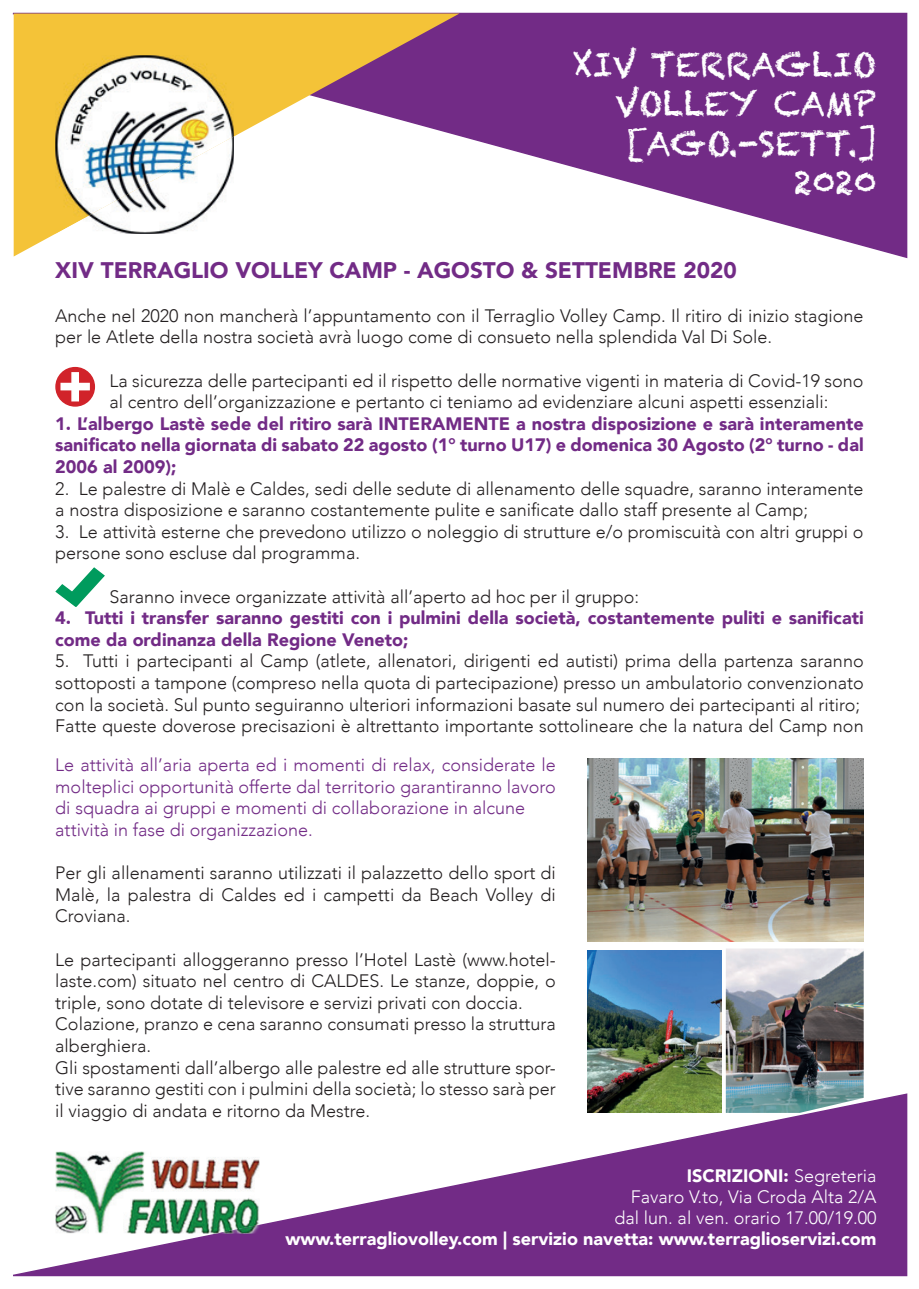
<style>
.page{position:relative;width:919px;height:1289px;background:#fff}
.page>*{position:absolute;margin:0;border:0;box-sizing:border-box;transform-origin:0 0}
.t1{font:33px/39.6px "Chalkduster";color:#fff;text-align:right}
.t2{font:900 22.5px "Avenir";color:#722b86}
.t3{font:300 18px/21.6px "Avenir";color:#231f20}
.t4{font:900 18px/21.6px "Avenir";color:#722b86;text-align:justify}
.t5{font:300 18px/21.6px "Avenir";color:#722b86}
.t6{font:300 18px/21px "Avenir";color:#fff;text-align:right}
.t7{font:900 18px "Avenir";color:#fff}
.s1{font-weight:900}
</style>
<div class="page">
<svg style="left:13px;top:13px;width:894px;height:245px;fill:#722b86"></svg>
<svg style="left:14px;top:14px;width:445px;height:242px"></svg>
<svg style="left:13px;top:1093px;width:894px;height:183px;fill:#722b86"></svg>
<img style="left:55px;top:55px;width:179px;height:179px">
<img style="left:55px;top:1151px;width:204px;height:82px">
<img style="left:215px;top:1224px;width:44px;height:9px">
<img style="left:588px;top:758px;width:275px;height:183px">
<img style="left:725px;top:948px;width:138px;height:164px">
<img style="left:588px;top:950px;width:133px;height:162px">
<div style="left:56px;top:367px;width:38px;height:39px;background:#d1232a;border-radius:50%"></div>
<div style="left:55px;top:367px;width:40px;height:39px;border:2px solid #d1232a;border-radius:50%"></div>
<svg style="left:71px;top:372px;width:8px;height:29px"></svg>
<div style="left:60px;top:383px;width:30px;height:7px;background:#fff"></div>
<svg style="left:55px;top:567px;width:50px;height:40px"></svg>
<h1 class="t1" style="left:572px;top:44px;width:305px">XIV TERRAGLIO<br>VOLLEY CAMP [AGO.-SETT.]<br>2020</h1>
<p class="t2" style="left:55px;top:251px;width:683px">XIV TERRAGLIO VOLLEY CAMP - AGOSTO &amp; SETTEMBRE 2020</p>
<p class="t3" style="left:55px;top:305px;width:809px">Anche nel 2020 non mancherà l’appuntamento con il Terraglio Volley Camp. Il ritiro di inizio stagione per le Atlete della nostra società avrà luogo come di consueto nella splendida Val Di Sole.</p>
<p class="t3" style="left:109px;top:369px;width:755px">La sicurezza delle partecipanti ed il rispetto delle normative vigenti in materia di Covid-19 sono al centro dell’organizzazione e pertanto ci teniamo ad evidenziare alcuni aspetti essenziali:</p>
<p class="t4" style="left:55px;top:412px;width:809px">1. L’albergo Lastè sede del ritiro sarà INTERAMENTE a nostra disposizione e sarà interamente sanificato nella giornata di sabato 22 agosto (1° turno U17) e domenica 30 Agosto (2° turno - dal 2006 al 2009);</p>
<p class="t3" style="left:55px;top:477px;width:809px">2. Le palestre di Malè e Caldes, sedi delle sedute di allenamento delle squadre, saranno interamente a nostra disposizione e saranno costantemente pulite e sanificate dallo staff presente al Camp;</p>
<p class="t3" style="left:55px;top:521px;width:809px">3. Le attività esterne che prevedono utilizzo o noleggio di strutture e/o promiscuità con altri gruppi o persone sono escluse dal programma.</p>
<p class="t3" style="left:109px;top:585px;width:531px">Saranno invece organizzate attività all’aperto ad hoc per il gruppo:</p>
<p class="t4" style="left:55px;top:606px;width:809px">4. Tutti i transfer saranno gestiti con i pulmini della società, costantemente puliti e sanificati come da ordinanza della Regione Veneto;</p>
<p class="t3" style="left:55px;top:650px;width:809px">5. Tutti i partecipanti al Camp (atlete, allenatori, dirigenti ed autisti) prima della partenza saranno sottoposti a tampone (compreso nella quota di partecipazione) presso un ambulatorio convenzionato con la società. Sul punto seguiranno ulteriori informazioni basate sul numero dei partecipanti al ritiro; Fatte queste doverose precisazioni è altrettanto importante sottolineare che la natura del Camp non</p>
<p class="t5" style="left:55px;top:754px;width:502px">Le attività all’aria aperta ed i momenti di relax, considerate le molteplici opportunità offerte dal territorio garantiranno lavoro di squadra ai gruppi e momenti di collaborazione in alcune attività in fase di organizzazione.</p>
<p class="t3" style="left:55px;top:862px;width:502px;text-align:justify">Per gli allenamenti saranno utilizzati il palazzetto dello sport di Malè, la palestra di Caldes ed i campetti da Beach Volley di Croviana.</p>
<p class="t3" style="left:55px;top:948px;width:502px">Le partecipanti alloggeranno presso l’Hotel Lastè (www.hotel&shy;laste.com) situato nel centro di CALDES. Le stanze, doppie, o triple, sono dotate di televisore e servizi privati con doccia.<br>Colazione, pranzo e cena saranno consumati presso la struttura alberghiera.<br>Gli spostamenti dall’albergo alle palestre ed alle strutture spor&shy;tive saranno gestiti con i pulmini della società; lo stesso sarà per il viaggio di andata e ritorno da Mestre.</p>
<p class="t6" style="left:614px;top:1164px;width:263px"><span class="s1">ISCRIZIONI:</span> Segreteria<br>Favaro V.to, Via Croda Alta 2/A dal lun. al ven. orario 17.00/19.00</p>
<p class="t7" style="left:285px;top:1222px;width:592px">www.terragliovolley.com | servizio navetta: www.terraglioservizi.com</p>
</div>
